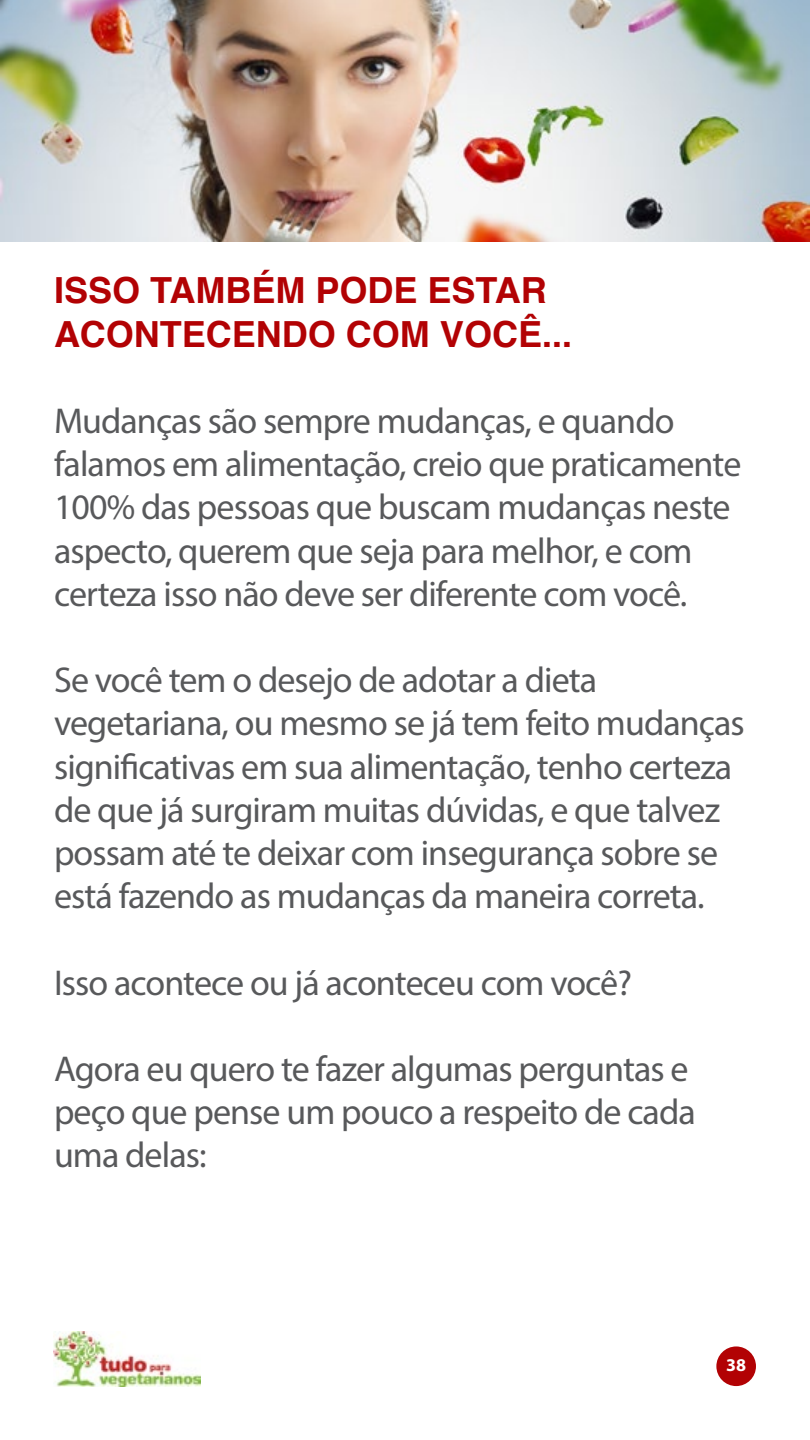
<style>
.page{position:relative;width:810px;height:1440px;background:#fff}
.page>*{position:absolute;margin:0;border:0;box-sizing:border-box;transform-origin:0 0}
.t1{font:36px/43.2px "Myriad Pro";letter-spacing:-.025em;color:#58595b}
.t2{font:700 36px/43.2px "Helvetica";color:#b20204}
.t3{font:700 18px "Myriad Pro";color:#fff}
</style>
<div class="page">
<img style="left:0;top:0;width:810px;height:242px">
<img style="left:54px;top:1331px;width:147px;height:55px">
<div style="left:716px;top:1346px;width:40px;height:40px;background:#b20204;border-radius:50%"></div>
<p class="t2" style="left:54px;top:270px;width:520px">ISSO TAMBÉM PODE ESTAR<br>ACONTECENDO COM VOCÊ...</p>
<p class="t1" style="left:54px;top:399px;width:689px">Mudanças são sempre mudanças, e quando falamos em alimentação, creio que praticamente 100% das pessoas que buscam mudanças neste aspecto, querem que seja para melhor, e com certeza isso não deve ser diferente com você.</p>
<p class="t1" style="left:54px;top:658px;width:692px">Se você tem o desejo de adotar a dieta vegetariana, ou mesmo se já tem feito mudanças significativas em sua alimentação, tenho certeza de que já surgiram muitas dúvidas, e que talvez possam até te deixar com insegurança sobre se está fazendo as mudanças da maneira correta.</p>
<p class="t1" style="left:54px;top:960px;width:580px">Isso acontece ou já aconteceu com você?</p>
<p class="t1" style="left:54px;top:1047px;width:643px">Agora eu quero te fazer algumas perguntas e peço que pense um pouco a respeito de cada uma delas:</p>
<p class="t3" style="left:726px;top:1353px;width:21px">38</p>
</div>
